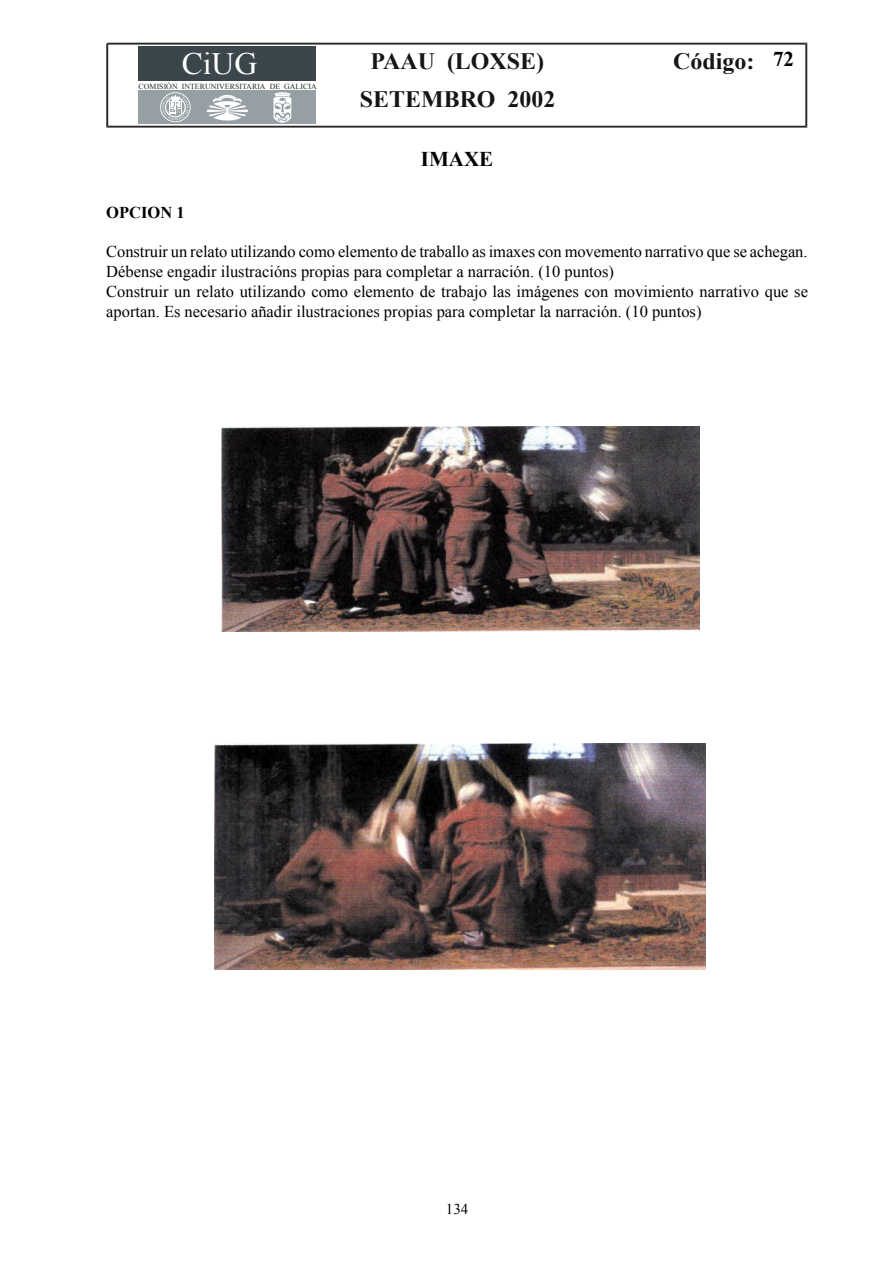
<style>
.page{position:relative;width:893px;height:1263px;background:#fff}
.page>*{position:absolute;margin:0;border:0;box-sizing:border-box;transform-origin:0 0}
.t1{font:31.05px "Times New Roman";color:#fff}
.t2{font:700 23.4px "Times New Roman";color:#131516}
.t3{font:700 21px "Times New Roman";color:#000}
.t4{font:16.5px/19.8px "Times New Roman";color:#000}
.t5{font:700 16.5px "Times New Roman";color:#000}
.t6{font:15px "Times New Roman";color:#000}
.t7{font:7.65px "Times New Roman";letter-spacing:.005em;color:#212628}
</style>
<div class="page">
<svg style="left:106px;top:43px;width:701px;height:85px"></svg>
<img style="left:215px;top:744px;width:490px;height:225px">
<img style="left:222px;top:426px;width:477px;height:206px">
<h1 class="t1" style="left:182px;top:43px;width:77px">CiUG</h1>
<p class="t7" style="left:139px;top:81px;width:180px">COMISIÓN INTERUNIVERSITARIA DE GALICIA</p>
<h2 class="t2" style="left:370px;top:45px;width:175px">PAAU (LOXSE)</h2>
<h2 class="t2" style="left:673px;top:45px;width:83px">Código:</h2>
<h2 class="t2" style="left:360px;top:83px;width:197px">SETEMBRO 2002</h2>
<p class="t3" style="left:421px;top:144px;width:74px">IMAXE</p>
<p class="t3" style="left:773px;top:45px;width:22px">72</p>
<p class="t5" style="left:106px;top:201px;width:80px">OPCION 1</p>
<p class="t4" style="left:106px;top:242px;width:703px">Construir un relato utilizando como elemento de traballo as imaxes con movemento narrativo que se achegan.<br>Débense engadir ilustracións propias para completar a narración. (10 puntos)<br>Construir un relato utilizando como elemento de trabajo las imágenes con movimiento narrativo que se aportan. Es necesario añadir ilustraciones propias para completar la narración. (10 puntos)</p>
<p class="t6" style="left:446px;top:1199px;width:24px">134</p>
</div>
